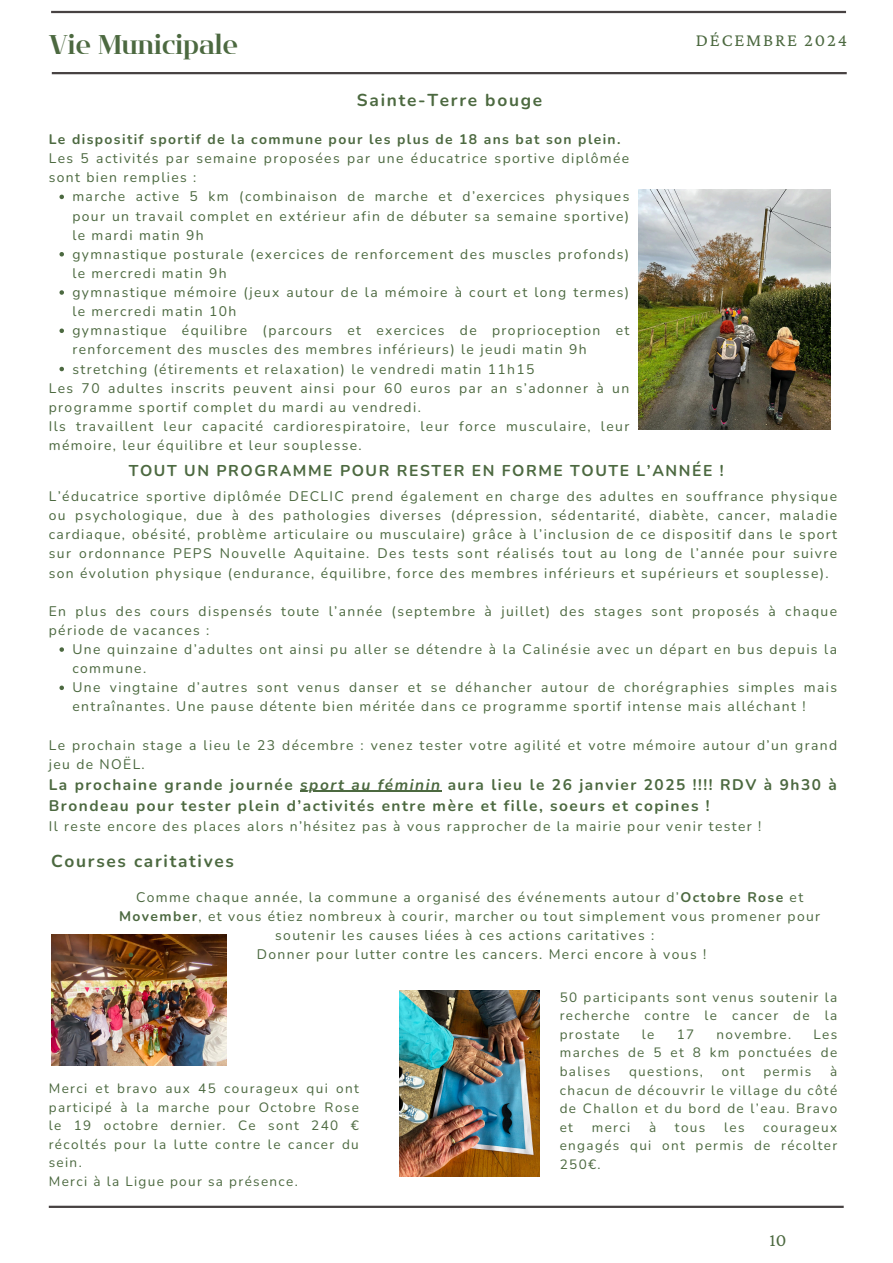
<style>
.page{position:relative;width:893px;height:1263px;background:#fff}
.page>*{position:absolute;margin:0;border:0;box-sizing:border-box;transform-origin:0 0}
.t1{font:27.08px "Flatory Serif 700";color:#4c6940}
.t2{font:18.75px "Crimson Pro";color:#4c6940}
.t3{font:18.38px "Crimson Pro";letter-spacing:.1em;color:#4c6940}
.t4{font:700 17.25px "Nunito";letter-spacing:.1em;color:#4c6940}
.t5{font:700 15.67px "Nunito";letter-spacing:.1em;color:#4c6940}
.t6{font:700 15.38px/21.4px "Nunito";letter-spacing:.1em;color:#4c6940}
.t7{font:13.88px/19.1px "Nunito";letter-spacing:.1em;color:#4c6940}
.t8{font:700 13.88px "Nunito";letter-spacing:.1em;color:#4c6940}
.t9{font:13.5px/18.6px "Nunito";letter-spacing:.1em;color:#4c6940;text-align:justify}
.s1{font-style:italic}
.s2{font-weight:700}
</style>
<div class="page">
<hr style="left:52px;top:72px;width:794px;height:2px;background:#474242">
<hr style="left:49px;top:1206px;width:794px;height:2px;background:#474242">
<hr style="left:51px;top:11px;width:795px;height:2px;background:#474242">
<img style="left:51px;top:934px;width:175px;height:131px">
<img style="left:400px;top:990px;width:139px;height:186px">
<img style="left:639px;top:190px;width:191px;height:239px">
<svg style="left:59px;top:195px;width:5px;height:4px"></svg>
<svg style="left:59px;top:252px;width:5px;height:4px"></svg>
<svg style="left:59px;top:290px;width:5px;height:5px"></svg>
<svg style="left:59px;top:328px;width:5px;height:5px"></svg>
<svg style="left:59px;top:367px;width:5px;height:4px"></svg>
<svg style="left:129px;top:952px;width:4px;height:5px"></svg>
<svg style="left:59px;top:647px;width:5px;height:5px"></svg>
<svg style="left:59px;top:685px;width:5px;height:5px"></svg>
<hr style="left:300px;top:791px;width:142px;height:1px;background:#4c6940">
<p class="t1" style="left:49px;top:29px;width:191px">Vie Municipale</p>
<h3 class="t3" style="left:696px;top:29px;width:153px">DÉCEMBRE 2024</h3>
<h1 class="t4" style="left:357px;top:89px;width:187px">Sainte-Terre bouge</h1>
<p class="t8" style="left:49px;top:130px;width:573px">Le dispositif sportif de la commune pour les plus de 18 ans bat son plein.</p>
<p class="t7" style="left:49px;top:149px;width:582px">Les 5 activités par semaine proposées par une éducatrice sportive diplômée sont bien remplies :</p>
<p class="t7" style="left:72px;top:187px;width:558px;text-align:justify">marche active 5 km (combinaison de marche et d’exercices physiques pour un travail complet en extérieur afin de débuter sa semaine sportive) le mardi matin 9h</p>
<p class="t7" style="left:72px;top:245px;width:558px">gymnastique posturale (exercices de renforcement des muscles profonds) le mercredi matin 9h</p>
<p class="t7" style="left:72px;top:283px;width:558px">gymnastique mémoire (jeux autour de la mémoire à court et long termes) le mercredi matin 10h</p>
<p class="t7" style="left:72px;top:321px;width:558px">gymnastique équilibre (parcours et exercices de proprioception et renforcement des muscles des membres inférieurs) le jeudi matin 9h</p>
<p class="t7" style="left:72px;top:359px;width:464px">stretching (étirements et relaxation) le vendredi matin 11h15</p>
<p class="t7" style="left:49px;top:378px;width:582px">Les 70 adultes inscrits peuvent ainsi pour 60 euros par an s’adonner à un programme sportif complet du mardi au vendredi.</p>
<p class="t7" style="left:49px;top:417px;width:582px">Ils travaillent leur capacité cardiorespiratoire, leur force musculaire, leur mémoire, leur équilibre et leur souplesse.</p>
<p class="t5" style="left:129px;top:460px;width:596px">TOUT UN PROGRAMME POUR RESTER EN FORME TOUTE L’ANNÉE !</p>
<p class="t7" style="left:49px;top:487px;width:790px;text-align:justify">L’éducatrice sportive diplômée DECLIC prend également en charge des adultes en souffrance physique ou psychologique, due à des pathologies diverses (dépression, sédentarité, diabète, cancer, maladie cardiaque, obésité, problème articulaire ou musculaire) grâce à l’inclusion de ce dispositif dans le sport sur ordonnance PEPS Nouvelle Aquitaine. Des tests sont réalisés tout au long de l’année pour suivre son évolution physique (endurance, équilibre, force des membres inférieurs et supérieurs et souplesse).</p>
<h5 class="t7" style="left:49px;top:602px;width:790px">En plus des cours dispensés toute l’année (septembre à juillet) des stages sont proposés à chaque période de vacances :</h5>
<h3 class="t7" style="left:72px;top:640px;width:766px">Une quinzaine d’adultes ont ainsi pu aller se détendre à la Calinésie avec un départ en bus depuis la commune.</h3>
<p class="t7" style="left:72px;top:678px;width:766px">Une vingtaine d’autres sont venus danser et se déhancher autour de chorégraphies simples mais entraînantes. Une pause détente bien méritée dans ce programme sportif intense mais alléchant !</p>
<p class="t7" style="left:49px;top:735px;width:790px">Le prochain stage a lieu le 23 décembre : venez tester votre agilité et votre mémoire autour d’un grand jeu de NOËL.</p>
<p class="t6" style="left:49px;top:774px;width:245px">La prochaine grande journée</p>
<p class="t6" style="left:49px;top:774px;width:789px;text-indent:251px"><span class="s1">sport au féminin</span> aura lieu le 26 janvier 2025 !!!! RDV à 9h30 à<br>Brondeau pour tester plein d’activités entre mère et fille, soeurs et copines !</p>
<p class="t7" style="left:49px;top:816px;width:714px">Il reste encore des places alors n’hésitez pas à vous rapprocher de la mairie pour venir tester !</p>
<h2 class="t4" style="left:51px;top:850px;width:184px">Courses caritatives</h2>
<p class="t7" style="left:136px;top:888px;width:668px">Comme chaque année, la commune a organisé des événements autour d’<span class="s2">Octobre Rose</span> et</p>
<p class="t7" style="left:119px;top:907px;width:702px"><span class="s2">Movember</span>, et vous étiez nombreux à courir, marcher ou tout simplement vous promener pour</p>
<p class="t7" style="left:275px;top:926px;width:380px">soutenir les causes liées à ces actions caritatives :</p>
<h4 class="t7" style="left:257px;top:945px;width:451px">Donner pour lutter contre les cancers. Merci encore à vous !</h4>
<p class="t9" style="left:560px;top:988px;width:279px">50 participants sont venus soutenir la recherche contre le cancer de la prostate</p>
<p class="t9" style="left:642px;top:1025px;width:14px">le</p>
<p class="t9" style="left:677px;top:1025px;width:19px">17</p>
<p class="t9" style="left:716px;top:1025px;width:76px">novembre.</p>
<p class="t9" style="left:560px;top:1025px;width:279px;text-indent:254px">Les marches de 5 et 8 km ponctuées de balises</p>
<p class="t9" style="left:560px;top:1062px;width:279px;text-indent:270px">à chacun de découvrir le village du côté de Challon et du bord de l’eau. Bravo et</p>
<p class="t9" style="left:629px;top:1062px;width:75px">questions,</p>
<p class="t9" style="left:722px;top:1062px;width:24px">ont</p>
<p class="t9" style="left:763px;top:1062px;width:49px">permis</p>
<p class="t9" style="left:49px;top:1079px;width:311px">Merci et bravo aux 45 courageux qui ont participé à la marche pour Octobre Rose le 19 octobre dernier. Ce sont 240 € récoltés pour la lutte contre le cancer du sein.</p>
<p class="t9" style="left:49px;top:1172px;width:250px">Merci à la Ligue pour sa présence.</p>
<p class="t9" style="left:592px;top:1118px;width:40px">merci</p>
<p class="t9" style="left:649px;top:1118px;width:9px">à</p>
<p class="t9" style="left:675px;top:1118px;width:32px">tous</p>
<p class="t9" style="left:724px;top:1118px;width:22px">les</p>
<p class="t9" style="left:560px;top:1118px;width:279px;text-indent:203px">courageux engagés qui ont permis de récolter 250€.</p>
<p class="t2" style="left:769px;top:1229px;width:18px">10</p>
</div>
